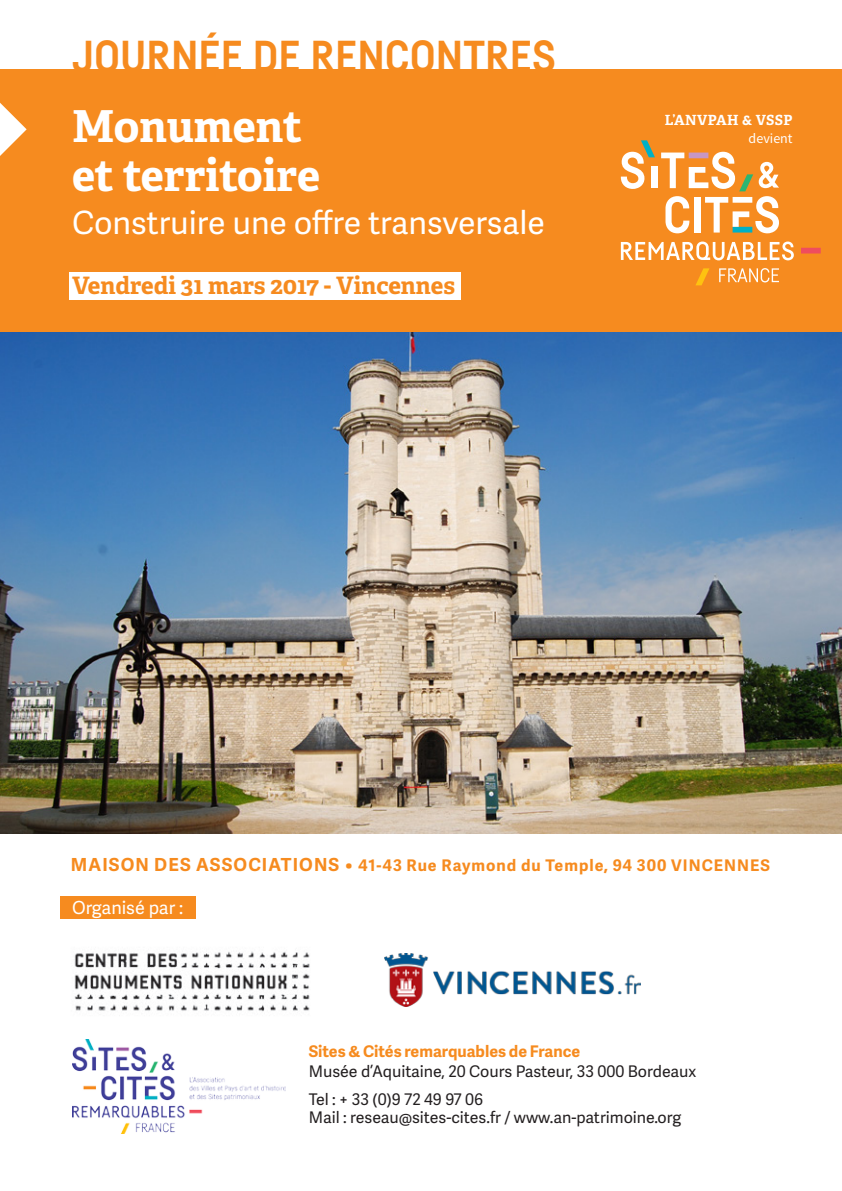
<style>
.page{position:relative;width:842px;height:1191px;background:#fff}
.page>*{position:absolute;margin:0;border:0;box-sizing:border-box;transform-origin:0 0}
.t1{font:700 44px "Adelle Basic";letter-spacing:-.005em;color:#fff}
.t2{font:700 44px "Fabrikat";color:#f68b1f}
.t3{font:32px "Adelle Sans";color:#fff}
.t4{font:700 24px "Adelle Basic";color:#f68b1f}
.t5{font:18px "Adelle Sans";color:#fff}
.t6{font:16px "Adelle Sans";color:#231f20}
.t7{font:700 16px "Adelle Sans";letter-spacing:.06em;color:#f68b1f}
.t8{font:700 16px "Adelle Sans";letter-spacing:.015em;color:#f68b1f}
.t9{font:700 14px "Adelle Basic";letter-spacing:.03em;color:#fff}
.t10{font:14px "Source Sans Pro";color:#fff}
.s1{font-size:18px}
</style>
<div class="page">
<img style="left:0;top:332px;width:842px;height:501px">
<div style="left:0;top:69px;width:842px;height:263px;background:#f68b1f"></div>
<svg style="left:696px;top:268px;width:13px;height:17px"></svg>
<div style="left:801px;top:248px;width:20px;height:5px;background:#ef4d5e"></div>
<svg style="left:621px;top:140px;width:34px;height:49px"></svg>
<div style="left:652px;top:167px;width:6px;height:21px;background:#fff"></div>
<svg style="left:661px;top:152px;width:118px;height:81px"></svg>
<div style="left:733px;top:197px;width:19px;height:6px;background:#fff"></div>
<svg style="left:621px;top:241px;width:173px;height:19px"></svg>
<svg style="left:719px;top:268px;width:60px;height:14px"></svg>
<div style="left:61px;top:896px;width:135px;height:23px;background:#f68b1f"></div>
<div style="left:69px;top:272px;width:391px;height:28px;background:#fff"></div>
<svg style="left:0;top:103px;width:27px;height:53px"></svg>
<img style="left:74px;top:951px;width:236px;height:61px">
<img style="left:385px;top:954px;width:256px;height:52px">
<img style="left:72px;top:1039px;width:213px;height:94px">
<p class="t2" style="left:72px;top:30px;width:485px">JOURNÉE DE RENCONTRES</p>
<p class="t1" style="left:72px;top:98px;width:232px">Monument</p>
<p class="t1" style="left:72px;top:147px;width:250px">et territoire</p>
<p class="t3" style="left:72px;top:199px;width:474px">Construire une offre transversale</p>
<p class="t4" style="left:72px;top:270px;width:384px">Vendredi 31 mars 2017 - Vincennes</p>
<p class="t9" style="left:665px;top:111px;width:129px">L’ANVPAH &amp; VSSP</p>
<p class="t10" style="left:748px;top:130px;width:46px">devient</p>
<p class="t7" style="left:71px;top:854px;width:701px"><span class="s1">MAISON DES ASSOCIATIONS •</span> 41-43 Rue Raymond du Temple, 94 300 VINCENNES</p>
<p class="t5" style="left:72px;top:894px;width:113px">Organisé par :</p>
<p class="t8" style="left:309px;top:1040px;width:273px">Sites &amp; Cités remarquables de France</p>
<p class="t6" style="left:309px;top:1059px;width:389px">Musée d’Aquitaine, 20 Cours Pasteur, 33 000 Bordeaux</p>
<p class="t6" style="left:309px;top:1087px;width:176px">Tel : + 33 (0)9 72 49 97 06</p>
<p class="t6" style="left:309px;top:1105px;width:374px">Mail : reseau@sites-cites.fr / www.an-patrimoine.org</p>
</div>
